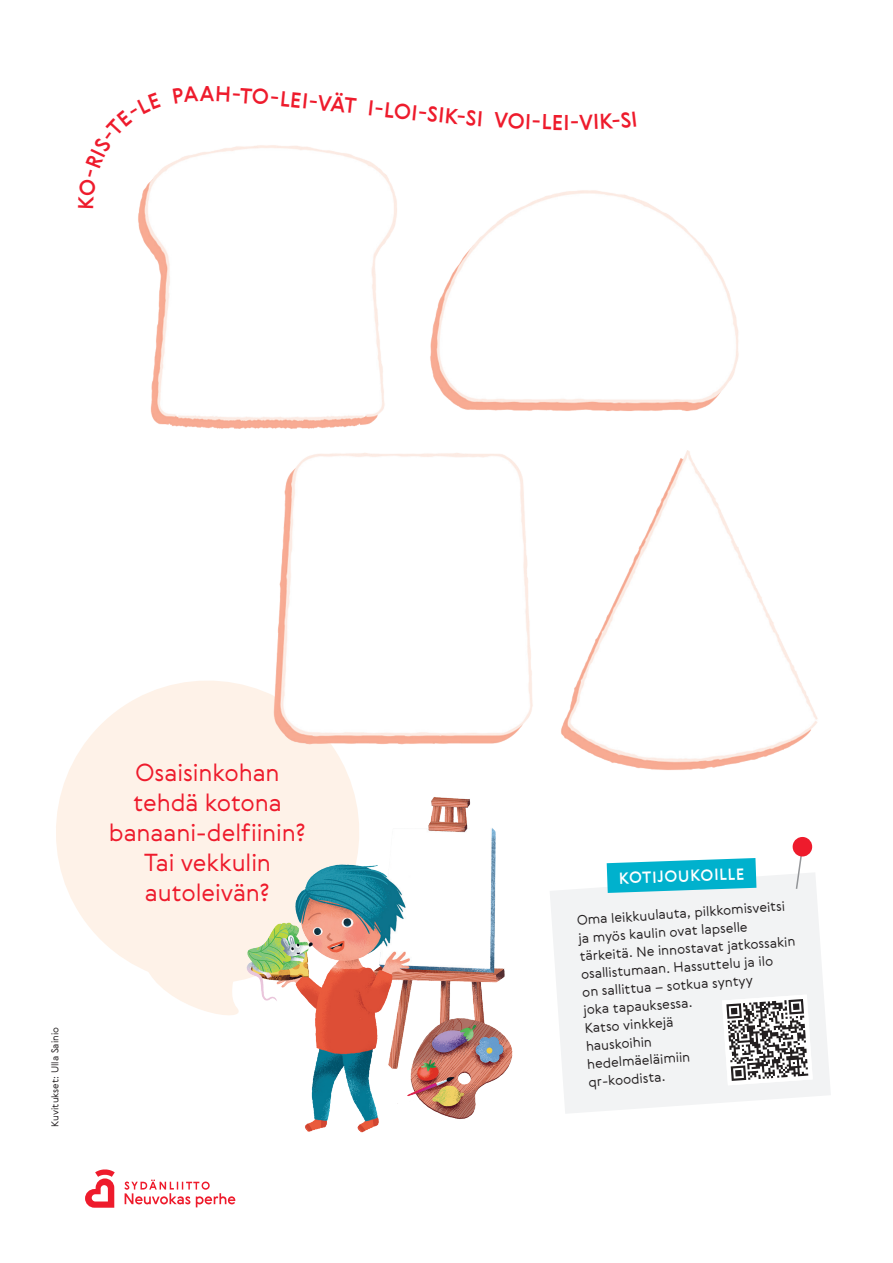
<style>
.page{position:relative;width:893px;height:1263px;background:#fff}
.page>*{position:absolute;margin:0;border:0;box-sizing:border-box;transform-origin:0 0}
.puhekuplat{font:300 24px/30px "Gerbera";letter-spacing:-.005em;color:#ee1b2c;text-align:center}
.t1{font:500 21px "Gerbera";color:#ee1b2c}
.puhekuplat-2{font:500 15.75px "Gerbera";color:#fff}
.leipis{font:300 13.5px/18px "Gerbera";color:#231f20}
.krediitit{font:300 9.75px "Gerbera";color:#231f20}
</style>
<div class="page">
<svg style="left:56px;top:682px;width:131px;height:278px;fill:#fef2e8"></svg>
<svg style="left:127px;top:913px;width:60px;height:91px"></svg>
<img style="left:185px;top:516px;width:633px;height:313px">
<img style="left:187px;top:794px;width:340px;height:339px">
<svg style="left:85px;top:1169px;width:150px;height:39px"></svg>
<svg style="left:550px;top:873px;width:281px;height:240px;fill:#f2f3f4"></svg>
<img style="left:138px;top:145px;width:601px;height:371px">
<svg style="left:607px;top:858px;width:149px;height:35px"></svg>
<svg style="left:792px;top:837px;width:21px;height:53px"></svg>
<svg style="left:722px;top:994px;width:91px;height:91px"></svg>
<div style="left:735px;top:1070px;width:7px;height:6px;background:#231f20"></div>
<svg style="left:138px;top:145px;width:23px;height:64px"></svg>
<h2 class="t1" style="left:292px;top:85px;width:140px;rotate:6deg">EI-VÄT I-LOI-</h2>
<h2 class="t1" style="left:429px;top:100px;width:51px;rotate:5deg">SIK-S</h2>
<h2 class="t1" style="left:563px;top:108px;width:18px">I-</h2>
<p class="krediitit" style="left:48px;top:1127px;width:101px;rotate:-90deg">Kuvitukset: Ulla Sainio</p>
<p class="puhekuplat" style="left:109px;top:757px;width:199px">Osaisinkohan tehdä kotona banaani-delfiinin?<br>Tai vekkulin autoleivän?</p>
<p class="puhekuplat-2" style="left:619px;top:867px;width:127px;rotate:-2deg">KOTIJOUKOILLE</p>
<p class="leipis" style="left:577px;top:911px;width:218px;rotate:-4deg">Oma leikkuulauta, pilkkomisveitsi ja myös kaulin ovat lapselle tärkeitä. Ne innostavat jatkossakin osallistumaan. Hassuttelu ja ilo<br>on sallittua – sotkua syntyy<br>joka tapauksessa.<br>Katso vinkkejä<br>hauskoihin<br>hedelmäeläimiin<br>qr-koodista.</p>
</div>
